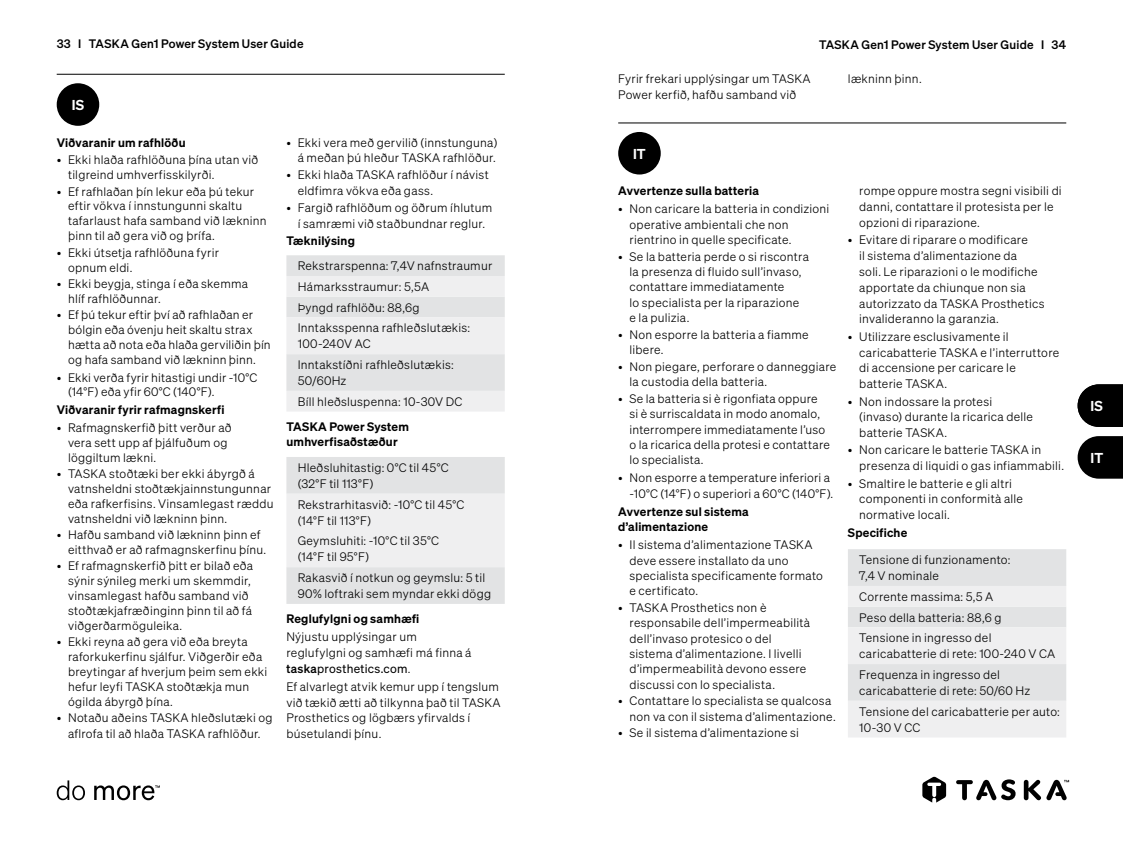
<style>
.page{position:relative;width:1123px;height:851px;background:#fff}
.page>*{position:absolute;margin:0;border:0;box-sizing:border-box;transform-origin:0 0}
.t1{font:600 14px "Sohne";color:#fff}
.t2{font:12px/15px "Sohne Leicht";letter-spacing:.02em;color:#000}
.t3{font:600 12px/15.4px "Sohne";letter-spacing:.02em;color:#000}
.t4{font:12px "Sohne Kraftig";letter-spacing:.02em;color:#000}
.t5{font:12px "Sohne Buch";letter-spacing:.02em;color:#000}
.s1{font-family:"Sohne Kraftig"}
.s2{font-family:"Sohne Leicht"}
</style>
<div class="page">
<svg style="left:922px;top:776px;width:24px;height:26px"></svg>
<svg style="left:956px;top:779px;width:59px;height:21px"></svg>
<svg style="left:1023px;top:779px;width:46px;height:21px"></svg>
<svg style="left:57px;top:780px;width:103px;height:20px"></svg>
<hr style="left:618px;top:122px;width:448px;height:1px;background:#000">
<div style="left:618px;top:132px;width:42px;height:42px;background:#000;border-radius:50%"></div>
<div style="left:848px;top:549px;width:218px;height:188px;background:#e8e9ea"></div>
<svg style="left:1077px;top:436px;width:46px;height:42px;background:#1c1c1c"></svg>
<hr style="left:57px;top:74px;width:448px;height:1px;background:#000">
<div style="left:57px;top:83px;width:42px;height:43px;background:#000;border-radius:50%"></div>
<svg style="left:286px;top:255px;width:219px;height:156px"></svg>
<svg style="left:286px;top:457px;width:219px;height:146px"></svg>
<svg style="left:1077px;top:384px;width:46px;height:43px;background:#1c1c1c"></svg>
<p class="t4" style="left:57px;top:36px;width:248px">33 I TASKA Gen1 Power System User Guide</p>
<p class="t4" style="left:819px;top:37px;width:249px">TASKA Gen1 Power System User Guide I 34</p>
<p class="t1" style="left:72px;top:96px;width:14px">IS</p>
<p class="t3" style="left:57px;top:134px;width:130px">Viðvaranir um rafhlöðu</p>
<p class="t2" style="left:68px;top:152px;width:192px;text-indent:-11px">• Ekki hlaða rafhlöðuna þína utan við tilgreind umhverfisskilyrði.</p>
<p class="t2" style="left:68px;top:183px;width:200px;text-indent:-11px">• Ef rafhlaðan þín lekur eða þú tekur eftir vökva í innstungunni skaltu tafarlaust hafa samband við lækninn þinn til að gera við og þrífa.</p>
<p class="t2" style="left:68px;top:244px;width:152px;text-indent:-11px">• Ekki útsetja rafhlöðuna fyrir opnum eldi.</p>
<p class="t2" style="left:68px;top:276px;width:181px;text-indent:-11px">• Ekki beygja, stinga í eða skemma hlíf rafhlöðunnar.</p>
<p class="t2" style="left:68px;top:307px;width:204px;text-indent:-11px">• Ef þú tekur eftir því að rafhlaðan er bólgin eða óvenju heit skaltu strax hætta að nota eða hlaða gerviliðin þín og hafa samband við lækninn þinn.</p>
<p class="t2" style="left:68px;top:369px;width:191px;text-indent:-11px">• Ekki verða fyrir hitastigi undir -10°C (14°F) eða yfir 60°C (140°F).</p>
<p class="t3" style="left:57px;top:402px;width:169px">Viðvaranir fyrir rafmagnskerfi</p>
<p class="t2" style="left:68px;top:420px;width:165px;text-indent:-11px">• Rafmagnskerfið þitt verður að vera sett upp af þjálfuðum og löggiltum lækni.</p>
<p class="t2" style="left:68px;top:466px;width:207px;text-indent:-11px">• TASKA stoðtæki ber ekki ábyrgð á vatnsheldni stoðtækjainnstungunnar eða rafkerfisins. Vinsamlegast ræddu vatnsheldni við lækninn þinn.</p>
<p class="t2" style="left:68px;top:527px;width:200px;text-indent:-11px">• Hafðu samband við lækninn þinn ef eitthvað er að rafmagnskerfinu þínu.</p>
<p class="t2" style="left:68px;top:558px;width:187px;text-indent:-11px">• Ef rafmagnskerfið þitt er bilað eða sýnir sýnileg merki um skemmdir, vinsamlegast hafðu samband við stoðtækjafræðinginn þinn til að fá viðgerðarmöguleika.</p>
<p class="t2" style="left:68px;top:634px;width:201px;text-indent:-11px">• Ekki reyna að gera við eða breyta raforkukerfinu sjálfur. Viðgerðir eða breytingar af hverjum þeim sem ekki hefur leyfi TASKA stoðtækja mun ógilda ábyrgð þína.</p>
<p class="t2" style="left:57px;top:709px;width:217px;line-height:16px;text-align:center">• Notaðu aðeins TASKA hleðslutæki og aflrofa til að hlaða TASKA rafhlöður.</p>
<p class="t2" style="left:286px;top:134px;width:213px;line-height:15.6px;text-align:right">• Ekki vera með gervilið (innstunguna) á meðan þú hleður TASKA rafhlöður.</p>
<p class="t2" style="left:298px;top:167px;width:192px;line-height:15.6px;text-indent:-11px">• Ekki hlaða TASKA rafhlöður í návist eldfimra vökva eða gass.</p>
<p class="t2" style="left:286px;top:200px;width:207px;line-height:15.6px;text-align:center">• Fargið rafhlöðum og öðrum íhlutum í samræmi við staðbundnar reglur.</p>
<p class="t3" style="left:286px;top:232px;width:70px">Tæknilýsing</p>
<p class="t2" style="left:298px;top:255px;width:196px;line-height:20.6px">Rekstrarspenna: 7,4V nafnstraumur<br>Hámarksstraumur: 5,5A<br>Þyngd rafhlöðu: 88,6g<br>Inntaksspenna rafhleðslutækis:</p>
<p class="t2" style="left:298px;top:333px;width:157px;line-height:20.8px">100-240V AC<br>Inntakstíðni rafhleðslutækis:</p>
<p class="t2" style="left:298px;top:370px;width:166px;line-height:20.8px">50/60Hz<br>Bíll hleðsluspenna: 10-30V DC</p>
<p class="t3" style="left:286px;top:418px;width:124px">TASKA Power System umhverfisaðstæður</p>
<p class="t2" style="left:298px;top:459px;width:152px;line-height:16px">Hleðsluhitastig: 0°C til 45°C (32°F til 113°F)</p>
<p class="t2" style="left:298px;top:496px;width:168px;line-height:16px">Rekstrarhitasvið: -10°C til 45°C (14°F til 113°F)</p>
<p class="t2" style="left:298px;top:533px;width:143px;line-height:16px">Geymsluhiti: -10°C til 35°C (14°F til 95°F)</p>
<p class="t2" style="left:298px;top:569px;width:195px;line-height:16px">Rakasvið í notkun og geymslu: 5 til<br>90% loftraki sem myndar ekki dögg</p>
<p class="t3" style="left:286px;top:610px;width:134px">Reglufylgni og samhæfi</p>
<p class="t2" style="left:286px;top:629px;width:187px;line-height:15.6px">Nýjustu upplýsingar um reglufylgni og samhæfi má finna á</p>
<p class="t5" style="left:286px;top:661px;width:126px"><span class="s1">taska</span>prosthetics.com<span class="s2">.</span></p>
<p class="t2" style="left:286px;top:678px;width:216px;line-height:15.8px">Ef alvarlegt atvik kemur upp í tengslum við tækið ætti að tilkynna það til TASKA Prosthetics og lögbærs yfirvalds í búsetulandi þínu.</p>
<p class="t2" style="left:618px;top:71px;width:194px;line-height:16px">Fyrir frekari upplýsingar um TASKA<br>Power kerfið, hafðu samband við</p>
<p class="t2" style="left:848px;top:71px;width:75px">lækninn þinn.</p>
<p class="t1" style="left:633px;top:145px;width:14px">IT</p>
<p class="t3" style="left:618px;top:183px;width:142px">Avvertenze sulla batteria</p>
<p class="t2" style="left:629px;top:201px;width:201px;text-indent:-11px">• Non caricare la batteria in condizioni operative ambientali che non rientrino in quelle specificate.</p>
<p class="t2" style="left:629px;top:248px;width:181px;text-indent:-11px">• Se la batteria perde o si riscontra la presenza di fluido sull’invaso, contattare immediatamente<br>lo specialista per la riparazione<br>e la pulizia.</p>
<p class="t2" style="left:629px;top:326px;width:181px;text-indent:-11px">• Non esporre la batteria a fiamme libere.</p>
<p class="t2" style="left:629px;top:358px;width:208px;text-indent:-11px">• Non piegare, perforare o danneggiare la custodia della batteria.</p>
<p class="t2" style="left:629px;top:390px;width:202px;text-indent:-11px">• Se la batteria si è rigonfiata oppure<br>si è surriscaldata in modo anomalo, interrompere immediatamente l’uso o la ricarica della protesi e contattare lo specialista.</p>
<p class="t2" style="left:618px;top:470px;width:216px;text-align:right">• Non esporre a temperature inferiori a -10°C (14°F) o superiori a 60°C (140°F).</p>
<p class="t3" style="left:618px;top:503px;width:132px">Avvertenze sul sistema d’alimentazione</p>
<p class="t2" style="left:629px;top:537px;width:195px;text-indent:-11px">• Il sistema d’alimentazione TASKA deve essere installato da uno specialista specificamente formato e certificato.</p>
<p class="t2" style="left:629px;top:599px;width:182px;text-indent:-11px">• TASKA Prosthetics non è responsabile dell’impermeabilità dell’invaso protesico o del sistema d’alimentazione. I livelli d’impermeabilità devono essere discussi con lo specialista.</p>
<p class="t2" style="left:629px;top:693px;width:208px;text-indent:-11px">• Contattare lo specialista se qualcosa non va con il sistema d’alimentazione.</p>
<p class="t2" style="left:618px;top:725px;width:182px">• Se il sistema d’alimentazione si</p>
<p class="t2" style="left:859px;top:183px;width:204px;line-height:15.8px">rompe oppure mostra segni visibili di danni, contattare il protesista per le opzioni di riparazione.</p>
<p class="t2" style="left:859px;top:232px;width:187px;line-height:15.8px;text-indent:-11px">• Evitare di riparare o modificare<br>il sistema d’alimentazione da<br>soli. Le riparazioni o le modifiche apportate da chiunque non sia autorizzato da TASKA Prosthetics invalideranno la garanzia.</p>
<p class="t2" style="left:859px;top:328px;width:201px;line-height:15.8px;text-indent:-11px">• Utilizzare esclusivamente il caricabatterie TASKA e l’interruttore di accensione per caricare le batterie TASKA.</p>
<p class="t2" style="left:859px;top:393px;width:175px;line-height:15.8px;text-indent:-11px">• Non indossare la protesi (invaso) durante la ricarica delle batterie TASKA.</p>
<p class="t2" style="left:859px;top:442px;width:206px;line-height:15.8px;text-indent:-11px">• Non caricare le batterie TASKA in presenza di liquidi o gas infiammabili.</p>
<p class="t2" style="left:859px;top:475px;width:165px;line-height:15.8px;text-indent:-11px">• Smaltire le batterie e gli altri componenti in conformità alle normative locali.</p>
<p class="t3" style="left:848px;top:525px;width:61px">Specifiche</p>
<p class="t2" style="left:859px;top:551px;width:153px;line-height:16px">Tensione di funzionamento:<br>7,4 V nominale</p>
<p class="t2" style="left:859px;top:586px;width:144px;line-height:20.8px">Corrente massima: 5,5 A<br>Peso della batteria: 88,6 g<br>Tensione in ingresso del</p>
<p class="t2" style="left:859px;top:643px;width:197px;line-height:20.6px">caricabatterie di rete: 100-240 V CA<br>Frequenza in ingresso del</p>
<p class="t2" style="left:859px;top:680px;width:202px;line-height:20.8px">caricabatterie di rete: 50/60 Hz<br>Tensione del caricabatterie per auto:</p>
<p class="t2" style="left:859px;top:719px;width:63px">10-30 V CC</p>
<p class="t1" style="left:1090px;top:397px;width:14px">IS</p>
<p class="t1" style="left:1090px;top:449px;width:14px">IT</p>
</div>
